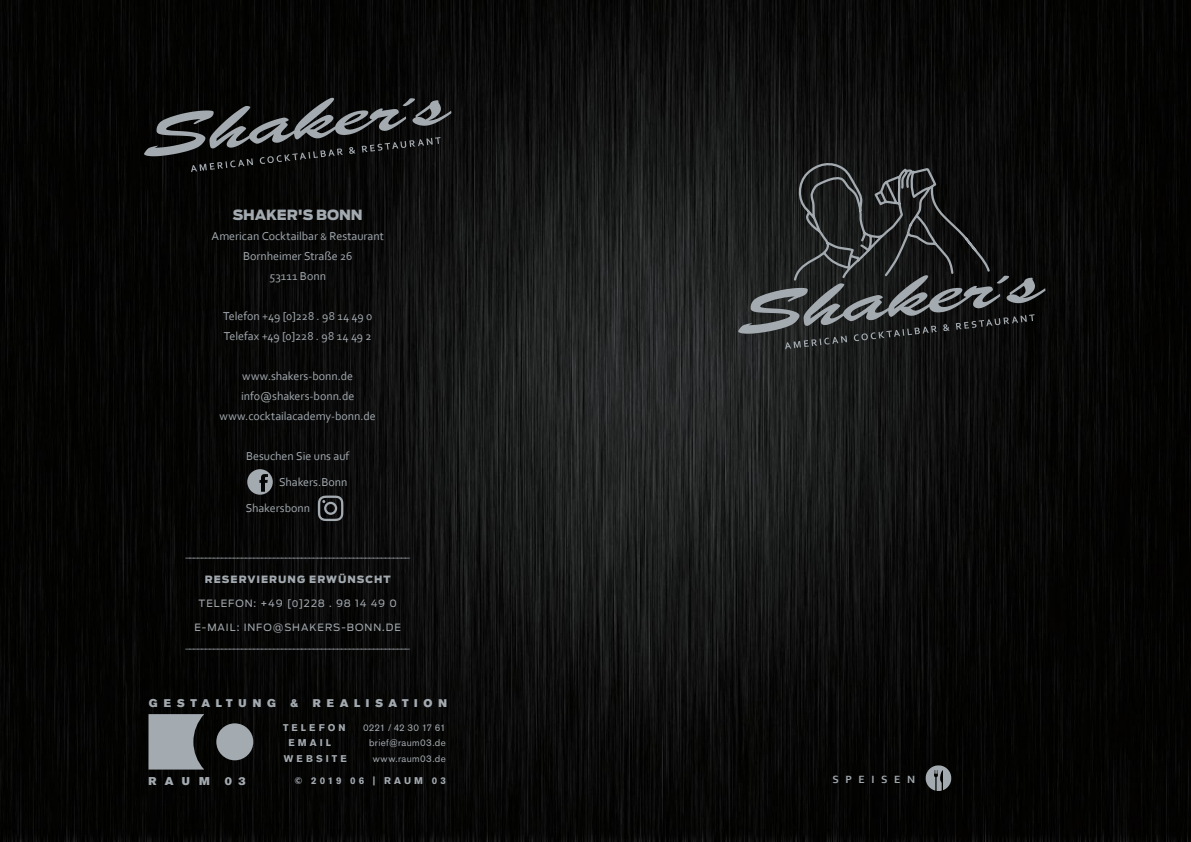
<style>
.page{position:relative;width:1191px;height:842px;background:#fff}
.page>*{position:absolute;margin:0;border:0;box-sizing:border-box;transform-origin:0 0}
.t1{font:900 14px "Antenna";letter-spacing:-.01em;color:#a3aab0}
.t2{font:12px/20px "Corbel";letter-spacing:-.005em;color:#a3aab0;text-align:center}
.t3{font:11.3px "Akzidenz Grotesk BE Super";color:#a3aab0}
.t4{font:11.1px "Akzidenz Grotesk BE Super";letter-spacing:.51em;color:#a3aab0}
.t5{font:700 11px "Corbel";letter-spacing:.605em;color:#a3aab0}
.t6{font:700 10px "Corbel";color:#a3aab0}
.t7{font:10px "Antenna";letter-spacing:.095em;color:#a3aab0}
.t8{font:900 10px "Antenna";letter-spacing:.1em;color:#a3aab0}
.t9{font:700 9.7px "Akzidenz Grotesk BE";letter-spacing:.315em;color:#a3aab0}
.t10{font:9.7px "Akzidenz Grotesk BE";letter-spacing:.04em;color:#a3aab0}
.t11{font:9.7px "Akzidenz Grotesk BE";letter-spacing:-.025em;color:#a3aab0}
.s1{font-size:10px}
.s2{font-size:9px}
</style>
<div class="page">
<img style="left:0;top:0;width:1191px;height:842px">
<svg style="left:247px;top:469px;width:26px;height:26px"></svg>
<svg style="left:318px;top:495px;width:25px;height:26px"></svg>
<svg style="left:925px;top:765px;width:26px;height:26px"></svg>
<svg style="left:738px;top:163px;width:307px;height:186px;background:#28292a"></svg>
<svg style="left:144px;top:98px;width:307px;height:74px;background:#282a2a"></svg>
<svg style="left:148px;top:714px;width:56px;height:55px;background:#8c9297"></svg>
<div style="left:216px;top:723px;width:37px;height:37px;background:#a3aab0;border-radius:50%"></div>
<p class="t1" style="left:233px;top:206px;width:132px">SHAKER'S BONN</p>
<p class="t2" style="left:212px;top:225px;width:174px">American Cocktailbar <span class="s1">&amp;</span> Restaurant<br>Bornheimer Straße 26<br>53111 Bonn</p>
<p class="t2" style="left:223px;top:305px;width:151px;text-align:left">Telefon +49 [0]228 . 98 14 49 0<br>Telefax +49 [0]228 . 98 14 49 2</p>
<p class="t2" style="left:219px;top:365px;width:158px">www.shakers-bonn.de info@shakers-bonn.de www.cocktailacademy-bonn.de</p>
<p class="t2" style="left:246px;top:445px;width:105px">Besuchen Sie uns auf</p>
<p class="t2" style="left:279px;top:471px;width:70px">Shakers.Bonn</p>
<p class="t2" style="left:246px;top:497px;width:66px">Shakersbonn</p>
<p class="t6" style="left:186px;top:547px;width:226px">________________________________________________________</p>
<p class="t8" style="left:205px;top:573px;width:187px">RESERVIERUNG ERWÜNSCHT</p>
<p class="t7" style="left:198px;top:597px;width:200px">TELEFON: +49 [<span class="s2">0</span>]228 . 98 14 49 0</p>
<p class="t7" style="left:194px;top:621px;width:208px">E-MAIL: INFO@SHAKERS-BONN.DE</p>
<p class="t6" style="left:186px;top:638px;width:226px">________________________________________________________</p>
<p class="t4" style="left:149px;top:697px;width:129px">GESTALTUNG</p>
<p class="t4" style="left:290px;top:697px;width:9px">&amp;</p>
<p class="t4" style="left:313px;top:697px;width:136px">REALISATION</p>
<p class="t9" style="left:283px;top:721px;width:64px">TELEFON</p>
<p class="t11" style="left:363px;top:721px;width:84px">0221 / 42 30 17 61</p>
<p class="t9" style="left:288px;top:737px;width:44px">EMAIL</p>
<p class="t10" style="left:369px;top:737px;width:78px">brief@raum03.de</p>
<p class="t9" style="left:284px;top:753px;width:64px">WEBSITE</p>
<p class="t10" style="left:373px;top:753px;width:74px">www.raum03.de</p>
<p class="t9" style="left:294px;top:774px;width:153px">© 2019 06 | RAUM 03</p>
<p class="t3" style="left:148px;top:774px;width:63px">RAUM</p>
<p class="t3" style="left:225px;top:774px;width:23px">0 3</p>
<p class="t5" style="left:832px;top:773px;width:84px">SPEISEN</p>
</div>
